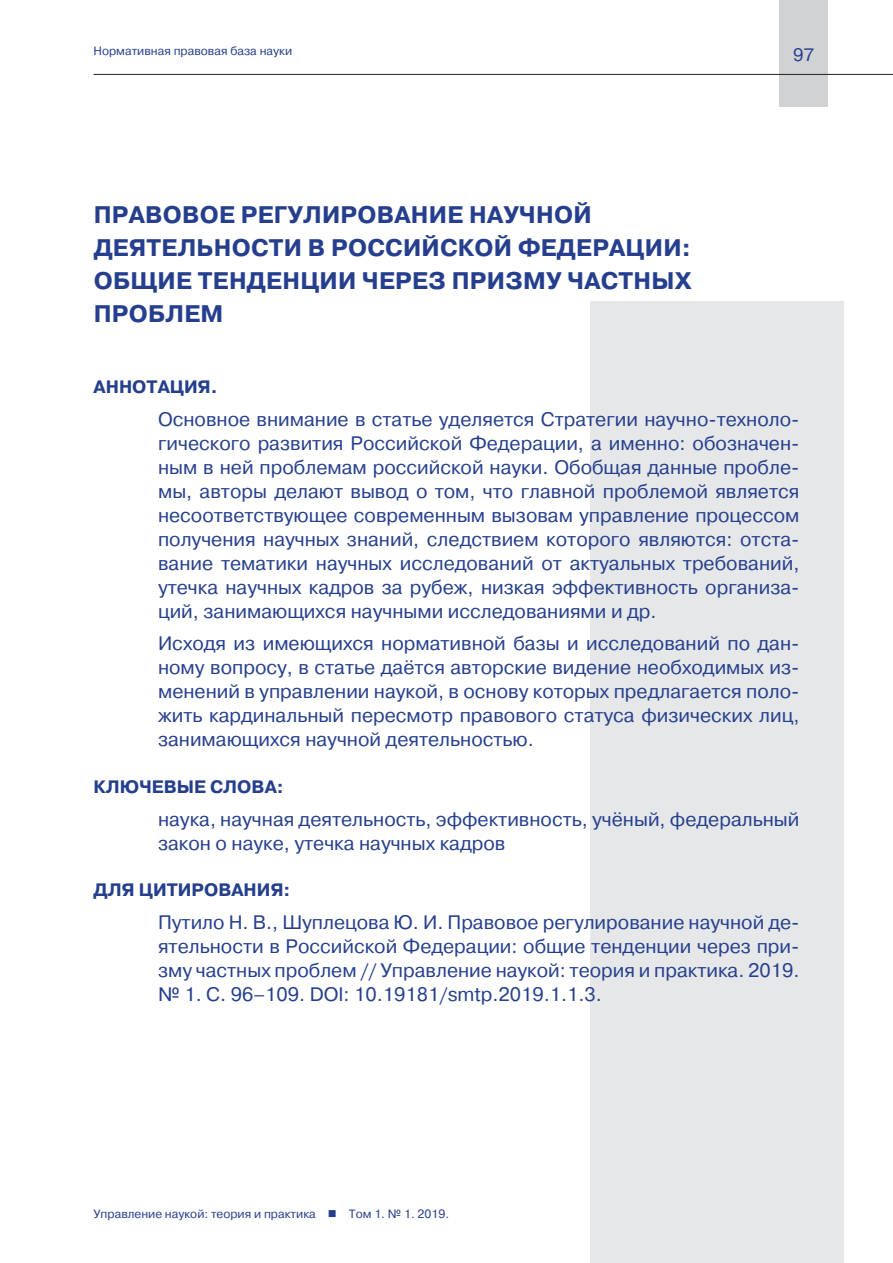
<style>
.page{position:relative;width:893px;height:1263px;background:#fff}
.page>*{position:absolute;margin:0;border:0;box-sizing:border-box;transform-origin:0 0}
.t1{font:700 24px/33px "Pragmatica";letter-spacing:.01em;color:#253f8e}
.t2{font:19.5px/24px "Pragmatica";color:#253f8e;text-align:justify}
.t3{font:700 18px "Pragmatica";color:#253f8e}
.t4{font:18px "Pragmatica";color:#253f8e}
.t5{font:12px "Pragmatica";color:#253f8e}
</style>
<div class="page">
<div style="left:590px;top:302px;width:253px;height:961px;background:#e6e7e9"></div>
<div style="left:779px;top:0;width:49px;height:106px;background:#d1d2d4"></div>
<hr style="left:94px;top:74px;width:799px;height:1px;background:#231f20">
<p class="t5" style="left:94px;top:44px;width:200px">Нормативная правовая база науки</p>
<p class="t4" style="left:793px;top:44px;width:22px">97</p>
<p class="t1" style="left:94px;top:198px;width:600px">ПРАВОВОЕ РЕГУЛИРОВАНИЕ НАУЧНОЙ<br>ДЕЯТЕЛЬНОСТИ В РОССИЙСКОЙ ФЕДЕРАЦИИ:<br>ОБЩИЕ ТЕНДЕНЦИИ ЧЕРЕЗ ПРИЗМУ ЧАСТНЫХ<br>ПРОБЛЕМ</p>
<p class="t3" style="left:94px;top:375px;width:125px">АННОТАЦИЯ.</p>
<p class="t2" style="left:158px;top:407px;width:643px">Основное внимание в статье уделяется Стратегии научно-техноло&shy;гического развития Российской Федерации, а именно: обозначен&shy;ным в ней проблемам российской науки. Обобщая данные пробле&shy;мы, авторы делают вывод о том, что главной проблемой является несоответствующее современным вызовам управление процессом получения научных знаний, следствием которого являются: отста&shy;вание тематики научных исследований от актуальных требований, утечка научных кадров за рубеж, низкая эффективность организа&shy;ций, занимающихся научными исследованиями и др.</p>
<p class="t2" style="left:158px;top:632px;width:643px">Исходя из имеющихся нормативной базы и исследований по дан&shy;ному вопросу, в статье даётся авторские видение необходимых из&shy;менений в управлении наукой, в основу которых предлагается поло&shy;жить кардинальный пересмотр правового статуса физических лиц, занимающихся научной деятельностью.</p>
<p class="t3" style="left:94px;top:775px;width:192px">КЛЮЧЕВЫЕ СЛОВА:</p>
<p class="t2" style="left:158px;top:807px;width:643px">наука, научная деятельность, эффективность, учёный, федеральный закон о науке, утечка научных кадров</p>
<p class="t3" style="left:94px;top:878px;width:198px">ДЛЯ ЦИТИРОВАНИЯ:</p>
<p class="t2" style="left:158px;top:910px;width:643px">Путило Н. В., Шуплецова Ю. И. Правовое регулирование научной де&shy;ятельности в Российской Федерации: общие тенденции через при&shy;зму частных проблем // Управление наукой: теория и практика. 2019. № 1. С. 96–109. DOI: 10.19181/smtp.2019.1.1.3.</p>
<p class="t5" style="left:94px;top:1206px;width:357px">Управление наукой: теория и практика ■ Том 1. № 1. 2019.</p>
</div>
